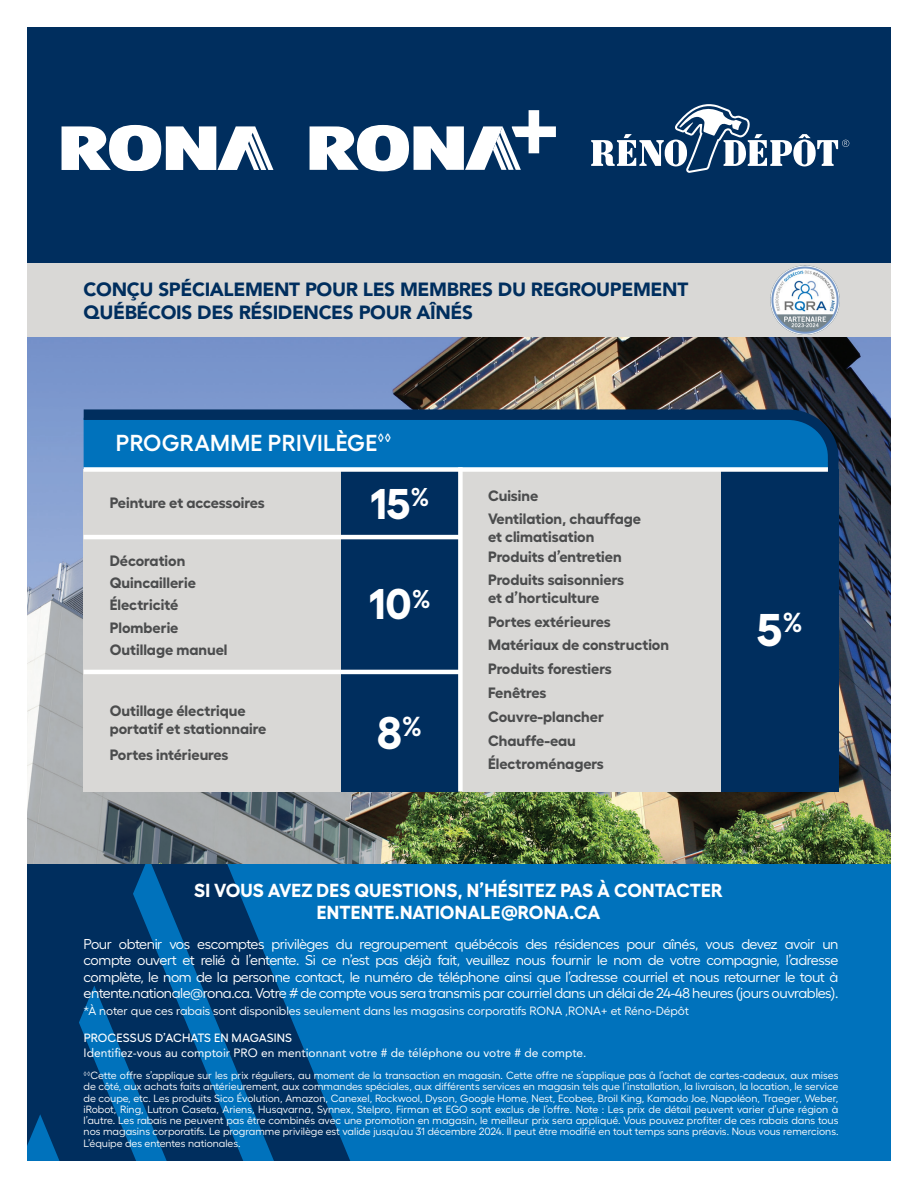
<style>
.page{position:relative;width:918px;height:1188px;background:#fff}
.page>*{position:absolute;margin:0;border:0;box-sizing:border-box;transform-origin:0 0}
.t1{font:700 45.75px "Fellix";color:#fff}
.t2{font:700 42.9px "Fellix";color:#fff}
.t3{font:600 23.1px "Fellix";letter-spacing:.01em;color:#fff}
.t4{font:900 19.05px/22.8px "Avenir LT Std";letter-spacing:-.02em;color:#002e5e}
.t5{font:700 18.9px/22.6px "Fellix";letter-spacing:.01em;color:#fff;text-align:center}
.t6{font:700 15px/23.9px "Fellix";color:#4b4c4d}
.t7{font:14.25px/16.5px "Fellix";letter-spacing:-.03em;color:#fff;text-align:justify}
.t8{font:12px "Fellix";color:#fff}
.t9{font:12px "Avenir LT Std";color:#fff}
.t10{font:500 12px "Fellix";letter-spacing:.01em;color:#fff}
.t11{font:10.5px/11.2px "Fellix";color:#fff;text-align:justify}
</style>
<div class="page">
<img style="left:27px;top:337px;width:864px;height:527px">
<div style="left:27px;top:864px;width:864px;height:297px;background:#0072bc"></div>
<svg style="left:27px;top:864px;width:323px;height:297px;fill:#002e5e"></svg>
<div style="left:27px;top:27px;width:864px;height:237px;background:#002e5e"></div>
<div style="left:27px;top:264px;width:864px;height:73px;background:#d9d8d6"></div>
<div style="left:84px;top:469px;width:356px;height:66px;background:#d9d8d6"></div>
<div style="left:84px;top:535px;width:374px;height:135px;background:#d9d8d6"></div>
<div style="left:84px;top:670px;width:344px;height:122px;background:#d9d8d6"></div>
<div style="left:463px;top:469px;width:362px;height:323px;background:#d9d8d6"></div>
<div style="left:341px;top:469px;width:117px;height:70px;background:#002e5e"></div>
<div style="left:341px;top:539px;width:117px;height:131px;background:#002e5e"></div>
<div style="left:341px;top:674px;width:117px;height:118px;background:#002e5e"></div>
<div style="left:721px;top:469px;width:117px;height:323px;background:#002e5e"></div>
<svg style="left:73px;top:404px;width:771px;height:79px;background:#1f6ea6"></svg>
<div style="left:84px;top:467px;width:744px;height:5px;background:#fff"></div>
<hr style="left:84px;top:535px;width:377px;height:4px;background:#fff">
<div style="left:458px;top:467px;width:5px;height:325px;background:#fff"></div>
<hr style="left:84px;top:670px;width:377px;height:4px;background:#fff">
<img style="left:770px;top:265px;width:70px;height:70px">
<svg style="left:62px;top:125px;width:211px;height:46px"></svg>
<svg style="left:310px;top:110px;width:246px;height:61px"></svg>
<svg style="left:591px;top:104px;width:258px;height:69px"></svg>
<h3 class="t4" style="left:84px;top:278px;width:606px">CONÇU SPÉCIALEMENT POUR LES MEMBRES DU REGROUPEMENT<br>QUÉBÉCOIS DES RÉSIDENCES POUR AÎNÉS</h3>
<h3 class="t3" style="left:116px;top:424px;width:277px">PROGRAMME PRIVILÈGE<sup>◊◊</sup></h3>
<h3 class="t6" style="left:110px;top:489px;width:156px">Peinture et accessoires</h3>
<h3 class="t6" style="left:110px;top:548px;width:119px;line-height:22.4px">Décoration<br>Quincaillerie<br>Électricité<br>Plomberie<br>Outillage manuel</h3>
<h3 class="t6" style="left:110px;top:700px;width:158px;line-height:18px">Outillage électrique portatif et stationnaire</h3>
<h3 class="t6" style="left:110px;top:742px;width:120px">Portes intérieures</h3>
<h2 class="t2" style="left:370px;top:470px;width:61px">15<sup>%</sup></h2>
<h2 class="t2" style="left:369px;top:570px;width:64px">10<sup>%</sup></h2>
<h1 class="t1" style="left:377px;top:696px;width:46px">8<sup>%</sup></h1>
<h3 class="t6" style="left:488px;top:483px;width:155px;line-height:22.4px">Cuisine<br>Ventilation, chauffage</h3>
<h3 class="t6" style="left:488px;top:524px;width:135px;line-height:20.9px">et climatisation<br>Produits d’entretien</h3>
<h3 class="t6" style="left:488px;top:569px;width:137px;line-height:18px">Produits saisonniers et d’horticulture</h3>
<h3 class="t6" style="left:488px;top:608px;width:183px">Portes extérieures<br>Matériaux de construction<br>Produits forestiers<br>Fenêtres<br>Couvre-plancher<br>Chauffe-eau<br>Électroménagers</h3>
<h1 class="t1" style="left:757px;top:593px;width:47px">5<sup>%</sup></h1>
<h3 class="t5" style="left:194px;top:876px;width:530px">SI VOUS AVEZ DES QUESTIONS, N’HÉSITEZ PAS À CONTACTER<br>ENTENTE.NATIONALE@RONA.CA</h3>
<p class="t7" style="left:84px;top:934px;width:756px">Pour obtenir vos escomptes privilèges du regroupement québécois des résidences pour aînés, vous devez avoir un compte ouvert et relié à l’entente. Si ce n’est pas déjà fait, veuillez nous fournir le nom de votre compagnie, l’adresse complète, le nom de la personne contact, le numéro de téléphone ainsi que l’adresse courriel et nous retourner le tout à entente.nationale@rona.ca. Votre # de compte vous sera transmis par courriel dans un délai de 24-48 heures (jours ouvrables).</p>
<p class="t8" style="left:84px;top:1002px;width:607px">*À noter que ces rabais sont disponibles seulement dans les magasins corporatifs RONA ,RONA+ et Réno-Dépôt</p>
<p class="t10" style="left:84px;top:1028px;width:210px">PROCESSUS D’ACHATS EN MAGASINS</p>
<p class="t9" style="left:84px;top:1046px;width:505px">Identifiez-vous au comptoir PRO en mentionnant votre # de téléphone ou votre # de compte.</p>
<p class="t11" style="left:84px;top:1069px;width:756px"><sup>◊◊</sup>Cette offre s’applique sur les prix réguliers, au moment de la transaction en magasin. Cette offre ne s’applique pas à l’achat de cartes-cadeaux, aux mises de côté, aux achats faits antérieurement, aux commandes spéciales, aux différents services en magasin tels que l’installation, la livraison, la location, le service de coupe, etc. Les produits Sico Évolution, Amazon, Canexel, Rockwool, Dyson, Google Home, Nest, Ecobee, Broil King, Kamado Joe, Napoléon, Traeger, Weber, iRobot, Ring, Lutron Caseta, Ariens, Husqvarna, Synnex, Stelpro, Firman et EGO sont exclus de l’offre. Note : Les prix de détail peuvent varier d’une région à l’autre. Les rabais ne peuvent pas être combinés avec une promotion en magasin, le meilleur prix sera appliqué. Vous pouvez profiter de ces rabais dans tous nos magasins corporatifs. Le programme privilège est valide jusqu’au 31 décembre 2024. Il peut être modifié en tout temps sans préavis. Nous vous remercions.<br>L’équipe des ententes nationales.</p>
</div>
